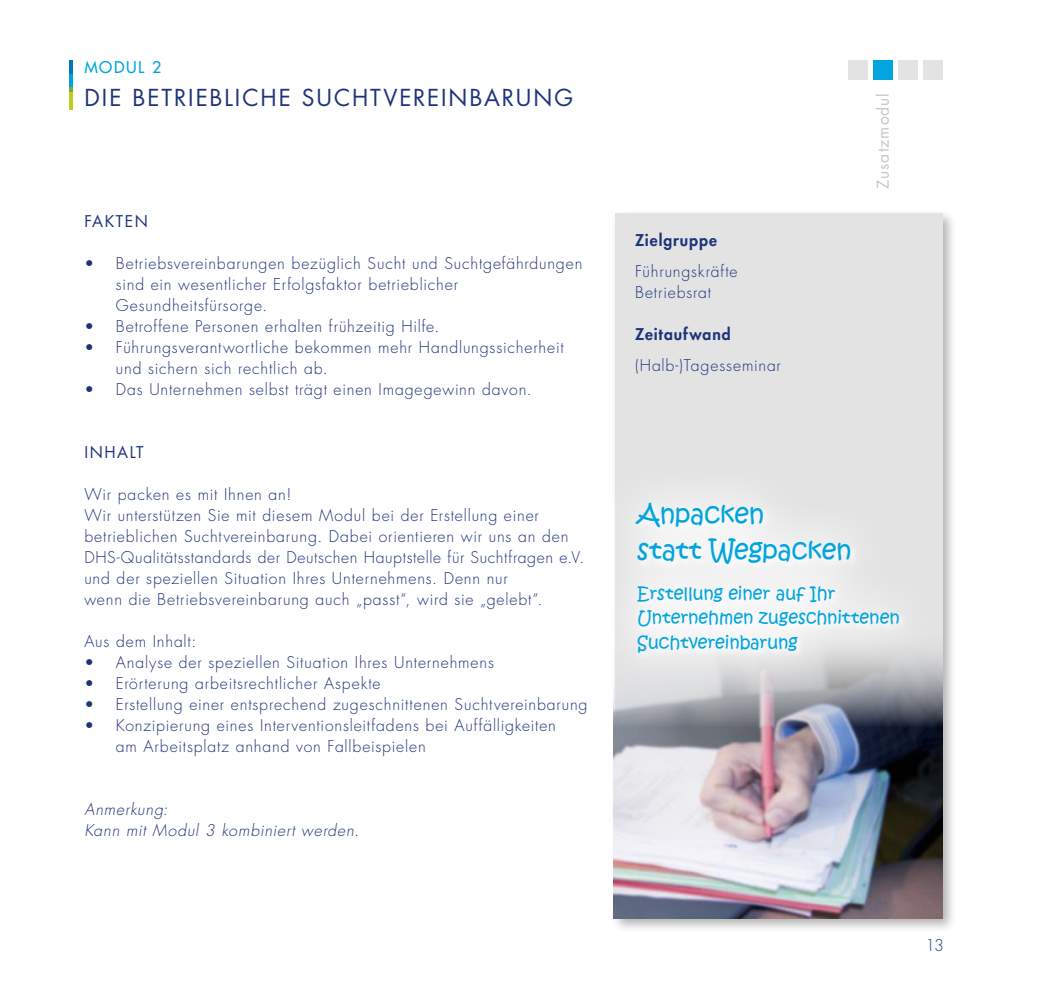
<style>
.page{position:relative;width:1042px;height:993px;background:#fff}
.page>*{position:absolute;margin:0;border:0;box-sizing:border-box;transform-origin:0 0}
.t1{font:26.25px/36.8px "Kristen ITC";letter-spacing:-.015em;color:#00a5df}
.H3_Titel_book{font:22.75px "Futura Std";letter-spacing:.085em;color:#1e337a}
.t2{font:17.5px/24.5px "Kristen ITC";letter-spacing:-.005em;color:#00a5df}
.P_Text{font:300 15.75px/21px "Futura Std";letter-spacing:.05em;color:#1e337a}
.P_Text-2{font:italic 300 15.75px "Futura Std";letter-spacing:.05em;color:#1e337a}
.P_Text_heavy{font:800 15.75px "Futura Std";letter-spacing:.055em;color:#1e337a}
.H4_Überschift{font:15.75px "Futura Std";letter-spacing:.1em;color:#1e337a}
.t3{font:15.75px "Futura Std";letter-spacing:.06em;color:#c6c6c6}
.H3_Titel_book-2{font:500 15.75px "Futura Std";letter-spacing:.1em;color:#00a5df}
</style>
<div class="page">
<hr style="left:69px;top:60px;width:4px;height:14px;background:#0578bd">
<svg style="left:69px;top:87px;width:4px;height:5px"></svg>
<hr style="left:69px;top:74px;width:4px;height:13px;background:#00a5df">
<hr style="left:69px;top:92px;width:4px;height:17px;background:#bccf21">
<div style="left:611px;top:208px;width:346px;height:725px;background:#000;opacity:.3"></div>
<div style="left:615px;top:213px;width:328px;height:705px;background:#e3e3e3"></div>
<img style="left:613px;top:695px;width:330px;height:223px">
<svg style="left:611px;top:459px;width:332px;height:236px"></svg>
<div style="left:923px;top:60px;width:20px;height:19px;background:#e3e3e3"></div>
<div style="left:898px;top:60px;width:20px;height:19px;background:#e3e3e3"></div>
<div style="left:873px;top:60px;width:20px;height:19px;background:#00a5df"></div>
<div style="left:848px;top:60px;width:20px;height:19px;background:#e3e3e3"></div>
<h3 class="H3_Titel_book-2" style="left:84px;top:57px;width:78px">MODUL 2</h3>
<h3 class="H3_Titel_book" style="left:84px;top:83px;width:490px">DIE BETRIEBLICHE SUCHTVEREINBARUNG</h3>
<h4 class="H4_Überschift" style="left:84px;top:210px;width:65px">FAKTEN</h4>
<p class="P_Text" style="left:116px;top:253px;width:468px;text-indent:-32px">• Betriebsvereinbarungen bezüglich Sucht und Suchtgefährdungen sind ein wesentlicher Erfolgsfaktor betrieblicher<br>Gesundheitsfürsorge.</p>
<p class="P_Text" style="left:84px;top:316px;width:357px">• Betroffene Personen erhalten frühzeitig Hilfe.</p>
<p class="P_Text" style="left:116px;top:337px;width:449px;text-indent:-32px">• Führungsverantwortliche bekommen mehr Handlungssicherheit und sichern sich rechtlich ab.</p>
<p class="P_Text" style="left:84px;top:379px;width:449px">• Das Unternehmen selbst trägt einen Imagegewinn davon.</p>
<h4 class="H4_Überschift" style="left:84px;top:441px;width:61px">INHALT</h4>
<p class="P_Text" style="left:84px;top:484px;width:209px">Wir packen es mit Ihnen an!</p>
<p class="P_Text" style="left:84px;top:505px;width:502px">Wir unterstützen Sie mit diesem Modul bei der Erstellung einer betrieblichen Suchtvereinbarung. Dabei orientieren wir uns an den DHS-Qualitätsstandards der Deutschen Hauptstelle für Suchtfragen e.V. und der speziellen Situation Ihres Unternehmens. Denn nur<br>wenn die Betriebsvereinbarung auch „passt“, wird sie „gelebt“.</p>
<p class="P_Text" style="left:84px;top:631px;width:114px">Aus dem Inhalt:</p>
<p class="P_Text" style="left:84px;top:652px;width:411px">• Analyse der speziellen Situation Ihres Unternehmens</p>
<p class="P_Text" style="left:84px;top:673px;width:298px">• Erörterung arbeitsrechtlicher Aspekte</p>
<p class="P_Text" style="left:84px;top:694px;width:505px">• Erstellung einer entsprechend zugeschnittenen Suchtvereinbarung</p>
<p class="P_Text" style="left:116px;top:715px;width:442px;text-indent:-32px">• Konzipierung eines Interventionsleitfadens bei Auffälligkeiten am Arbeitsplatz anhand von Fallbeispielen</p>
<p class="P_Text-2" style="left:84px;top:799px;width:85px">Anmerkung:</p>
<p class="P_Text-2" style="left:84px;top:820px;width:276px">Kann mit Modul 3 kombiniert werden.</p>
<p class="P_Text_heavy" style="left:635px;top:230px;width:83px">Zielgruppe</p>
<p class="P_Text" style="left:635px;top:261px;width:104px">Führungskräfte</p>
<p class="P_Text" style="left:635px;top:282px;width:77px">Betriebsrat</p>
<p class="P_Text_heavy" style="left:635px;top:324px;width:97px">Zeitaufwand</p>
<p class="P_Text" style="left:635px;top:355px;width:147px">(Halb-)Tagesseminar</p>
<p class="t3" style="left:873px;top:188px;width:97px;rotate:-90deg">Zusatzmodul</p>
<h1 class="t1" style="left:637px;top:496px;width:216px">Anpacken<br>statt Wegpacken</h1>
<p class="t2" style="left:637px;top:581px;width:264px">Erstellung einer auf Ihr<br>Unternehmen zugeschnittenen<br>Suchtvereinbarung</p>
</div>
